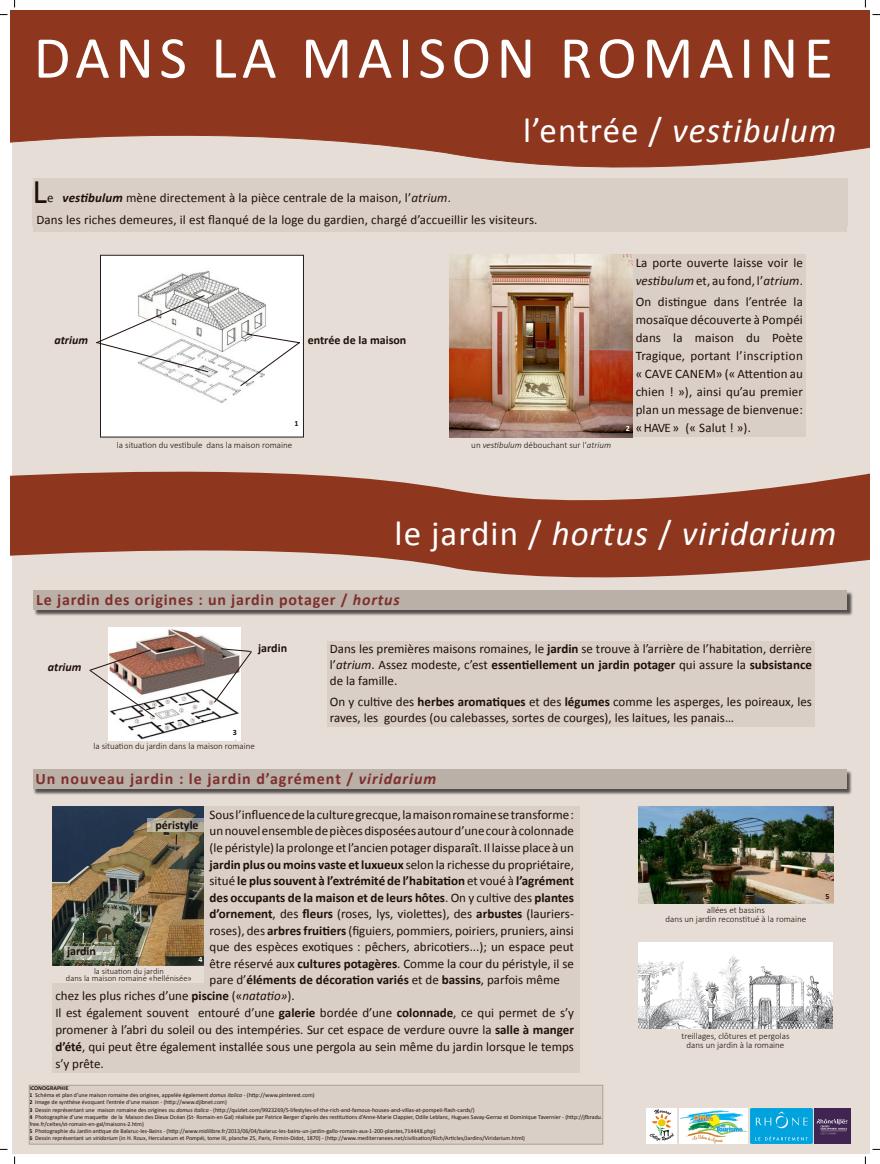
<style>
.page{position:relative;width:880px;height:1164px;background:#fff}
.page>*{position:absolute;margin:0;border:0;box-sizing:border-box;transform-origin:0 0}
.t1{font:60px "Calibri";letter-spacing:.09em;color:#fff}
.t2{font:italic 35px "Calibri";letter-spacing:.03em;color:#fff}
.t3{font:34.7px "Calibri";color:#1f0f0a}
.t4{font:700 16px "Calibri";letter-spacing:.05em;color:#7d2f2d}
.t5{font:13px/16.5px "Calibri";color:#1f0f0a;text-align:justify}
.t6{font:700 12px "Calibri";color:#1f0f0a}
.t7{font:italic 700 12px "Calibri";color:#1f0f0a}
.t8{font:300 9px "Calibri";color:#1f0f0a}
.t9{font:300 8.5px "Calibri";color:#1f0f0a}
.t10{font:700 8px "Calibri";color:#1f0f0a}
.t11{font:700 8px "Calibri";color:#fff}
.t12{font:6px/7.2px "Calibri";color:#1f0f0a}
.t13{font:700 6px "Calibri";color:#1f0f0a}
.s1{font-weight:700;font-style:italic}
.s2{font-style:italic}
.s3{font-style:normal}
.s4{font-weight:700}
</style>
<div class="page">
<div style="left:12px;top:18px;width:857px;height:1135px;background:#e6ded6"></div>
<div style="left:633px;top:254px;width:172px;height:183px;background:#d9cfc6"></div>
<img style="left:646px;top:1108px;width:30px;height:34px">
<img style="left:751px;top:1108px;width:99px;height:35px">
<img style="left:679px;top:1108px;width:68px;height:35px">
<div style="left:29px;top:1084px;width:574px;height:59px;background:#d9cfc6"></div>
<div style="left:29px;top:1084px;width:574px;height:59px;border:1px solid #ada098"></div>
<svg style="left:10px;top:10px;width:859px;height:329px"></svg>
<div style="left:33px;top:178px;width:814px;height:47px;background:#d9cfc6"></div>
<img style="left:449px;top:254px;width:184px;height:183px">
<div style="left:100px;top:255px;width:203px;height:182px;background:#fff"></div>
<div style="left:100px;top:255px;width:204px;height:182px;border:1px solid #231f20"></div>
<img style="left:141px;top:270px;width:125px;height:133px">
<svg style="left:95px;top:294px;width:114px;height:79px"></svg>
<svg style="left:239px;top:333px;width:61px;height:54px"></svg>
<svg style="left:10px;top:471px;width:859px;height:107px;fill:#8f371e"></svg>
<div style="left:34px;top:590px;width:819px;height:26px;background:#231f20;opacity:.75"></div>
<div style="left:33px;top:590px;width:814px;height:19px;background:#bbb0a8"></div>
<img style="left:108px;top:627px;width:132px;height:113px">
<div style="left:327px;top:640px;width:487px;height:86px;background:#d9cfc6"></div>
<div style="left:33px;top:769px;width:819px;height:26px;background:#231f20;opacity:.75"></div>
<div style="left:33px;top:769px;width:813px;height:19px;background:#bbb0a8"></div>
<img style="left:638px;top:806px;width:195px;height:97px">
<img style="left:53px;top:806px;width:151px;height:159px">
<img style="left:638px;top:942px;width:194px;height:85px">
<div style="left:53px;top:983px;width:526px;height:89px;background:#d9cfc6"></div>
<svg style="left:89px;top:648px;width:67px;height:70px"></svg>
<svg style="left:213px;top:647px;width:39px;height:56px"></svg>
<svg style="left:64px;top:945px;width:51px;height:13px"></svg>
<svg style="left:147px;top:817px;width:57px;height:14px"></svg>
<svg style="left:175px;top:833px;width:3px;height:12px"></svg>
<div style="left:204px;top:806px;width:375px;height:184px;background:#d9cfc6"></div>
<div style="left:34px;top:212px;width:813px;height:20px;background:#d9cfc6"></div>
<svg style="left:82px;top:931px;width:2px;height:13px"></svg>
<svg style="left:0;top:14px;width:8px;height:2px"></svg>
<svg style="left:872px;top:14px;width:8px;height:2px"></svg>
<svg style="left:14px;top:0;width:2px;height:7px"></svg>
<svg style="left:14px;top:1156px;width:2px;height:7px"></svg>
<p class="t1" style="left:34px;top:20px;width:801px">DANS LA MAISON ROMAINE</p>
<p class="t3" style="left:33px;top:169px;width:16px">L</p>
<p class="t5" style="left:47px;top:190px;width:405px">e <span class="s1">vestibulum</span> mène directement à la pièce centrale de la maison, l’<span class="s2">atrium</span>.</p>
<p class="t2" style="left:523px;top:107px;width:315px"><span class="s3">l’entrée /</span> vestibulum</p>
<p class="t5" style="left:36px;top:211px;width:502px">Dans les riches demeures, il est flanqué de la loge du gardien, chargé d’accueillir les visiteurs.</p>
<p class="t7" style="left:54px;top:332px;width:35px">atrium</p>
<p class="t6" style="left:308px;top:332px;width:100px">entrée de la maison</p>
<p class="t10" style="left:295px;top:418px;width:6px">1</p>
<p class="t8" style="left:117px;top:439px;width:177px">la situation du vestibule dans la maison romaine</p>
<p class="t8" style="left:471px;top:439px;width:141px">un <span class="s2">vestibulum</span> débouchant sur l’<span class="s2">atrium</span></p>
<p class="t5" style="left:635px;top:254px;width:169px;line-height:18px">La porte ouverte laisse voir le <span class="s2">vestibulum</span> et, au fond, l’<span class="s2">atrium</span>.</p>
<p class="t5" style="left:635px;top:292px;width:169px;line-height:18px">On distingue dans l’entrée la mosaïque découverte à Pompéi dans la maison du Poète Tragique, portant l’inscription « CAVE CANEM» (« Attention au chien ! »), ainsi qu’au premier plan un message de bienvenue: « HAVE » (« Salut ! »).</p>
<p class="t11" style="left:625px;top:422px;width:6px">2</p>
<p class="t2" style="left:394px;top:509px;width:443px"><span class="s3">le jardin /</span> hortus <span class="s3">/</span> viridarium</p>
<p class="t4" style="left:36px;top:589px;width:365px">Le jardin des origines : un jardin potager / <span class="s2">hortus</span></p>
<p class="t7" style="left:48px;top:659px;width:35px">atrium</p>
<p class="t6" style="left:258px;top:640px;width:30px">jardin</p>
<p class="t10" style="left:233px;top:727px;width:6px">3</p>
<p class="t8" style="left:93px;top:740px;width:163px">la situation du jardin dans la maison romaine</p>
<p class="t5" style="left:330px;top:641px;width:483px;line-height:15.6px">Dans les premières maisons romaines, le <span class="s4">jardin</span> se trouve à l’arrière de l’habitation, derrière l’<span class="s2">atrium</span>. Assez modeste, c’est <span class="s4">essentiellement un jardin potager</span> qui assure la <span class="s4">subsistance </span>de la famille.</p>
<p class="t5" style="left:330px;top:693px;width:483px;line-height:15.6px">On y cultive des <span class="s4">herbes aromatiques</span> et des <span class="s4">légumes</span> comme les asperges, les poireaux, les raves, les gourdes (ou calebasses, sortes de courges), les laitues, les panais…</p>
<p class="t4" style="left:35px;top:768px;width:402px">Un nouveau jardin : le jardin d’agrément / <span class="s2">viridarium</span></p>
<p class="t6" style="left:155px;top:816px;width:45px">péristyle</p>
<p class="t5" style="left:209px;top:806px;width:366px">Sous l’influence de la culture grecque, la maison romaine se transforme : un nouvel ensemble de pièces disposées autour d’une cour à colonnade (le péristyle) la prolonge et l’ancien potager disparaît. Il laisse place à un <span class="s4">jardin plus ou moins vaste et luxueux</span> selon la richesse du propriétaire, situé <span class="s4">le plus souvent à l’extrémité de l’habitation</span> et voué à <span class="s4">l’agrément des occupants de la maison et de leurs hôtes</span>. On y cultive des <span class="s4">plantes d’ornement</span>, des <span class="s4">fleurs</span> (roses, lys, violettes), des <span class="s4">arbustes</span> (lauriers&shy;roses), des <span class="s4">arbres fruitiers</span> (figuiers, pommiers, poiriers, pruniers, ainsi que des espèces exotiques : pêchers, abricotiers...); un espace peut être réservé aux <span class="s4">cultures potagères</span>. Comme la cour du péristyle, il se pare d’<span class="s4">éléments de décoration variés</span> et de <span class="s4">bassins</span>, parfois même</p>
<p class="t6" style="left:67px;top:942px;width:30px">jardin</p>
<p class="t11" style="left:198px;top:953px;width:6px">4</p>
<p class="t9" style="left:94px;top:965px;width:71px">la situation du jardin</p>
<p class="t9" style="left:66px;top:972px;width:127px">dans la maison romaine «hellénisée»</p>
<p class="t5" style="left:55px;top:987px;width:241px">chez les plus riches d’une <span class="s4">piscine</span> («<span class="s2">natatio»</span>).</p>
<p class="t5" style="left:55px;top:1004px;width:520px;line-height:17px">Il est également souvent entouré d’une <span class="s4">galerie</span> bordée d’une <span class="s4">colonnade</span>, ce qui permet de s’y promener à l’abri du soleil ou des intempéries. Sur cet espace de verdure ouvre la <span class="s4">salle à manger d’été</span>, qui peut être également installée sous une pergola au sein même du jardin lorsque le temps s’y prête.</p>
<p class="t13" style="left:29px;top:1083px;width:41px">ICONOGRAPHIE</p>
<p class="t12" style="left:29px;top:1091px;width:287px"><span class="s4">1</span> Schéma et plan d’une maison romaine des origines, appelée également <span class="s2">domus italica</span> - (http://www.pinterest.com)</p>
<p class="t12" style="left:29px;top:1098px;width:199px"><span class="s4">2</span> Image de synthèse évoquant l’entrée d’une maison - (http://www.djibnet.com)</p>
<p class="t12" style="left:29px;top:1105px;width:446px"><span class="s4">3</span> Dessin représentant une maison romaine des origines ou <span class="s2">domus italica</span> - (http://quizlet.com/9923269/5-lifestyles-of-the-rich-and-famous-houses-and-villas-at-pompeii-flash-cards/)</p>
<p class="t12" style="left:29px;top:1112px;width:574px"><span class="s4">4</span> Photographie d’une maquette de la Maison des Dieux Océan (St- Romain-en Gal) réalisée par Patrice Berger d’après des restitutions d’Anne-Marie Clappier, Odile Leblanc, Hugues Savay-Gerraz et Dominique Tavernier - (http://jfbradu. free.fr/celtes/st-romain-en-gal/maisons-2.htm)</p>
<p class="t12" style="left:29px;top:1127px;width:407px"><span class="s4">5</span> Photographie du Jardin antique de Balaruc-les-Bains - (http://www.midilibre.fr/2013/06/04/balaruc-les-bains-un-jardin-gallo-romain-aux-1-200-plantes,714448.php)</p>
<p class="t12" style="left:29px;top:1134px;width:497px"><span class="s4">6</span> Dessin représentant un <span class="s2">viridarium</span> (in H. Roux, Herculanum et Pompéi, tome III, planche 25, Paris, Firmin-Didot, 1870) - (http://www.mediterranees.net/civilisation/Rich/Articles/Jardins/Viridarium.html)</p>
<p class="t8" style="left:706px;top:904px;width:60px">allées et bassins</p>
<p class="t8" style="left:665px;top:913px;width:142px">dans un jardin reconstitué à la romaine</p>
<p class="t10" style="left:825px;top:890px;width:6px">5</p>
<p class="t8" style="left:681px;top:1029px;width:110px">treillages, clôtures et pergolas</p>
<p class="t8" style="left:686px;top:1038px;width:99px">dans un jardin à la romaine</p>
<p class="t10" style="left:825px;top:1014px;width:6px">6</p>
</div>
